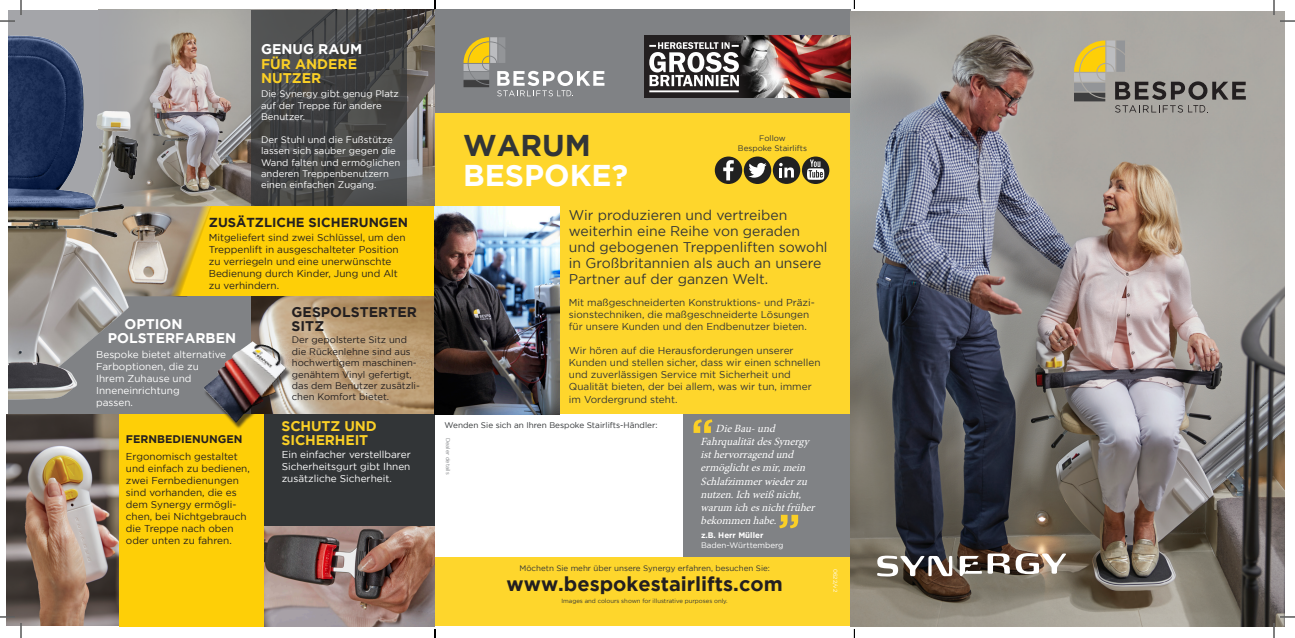
<style>
.page{position:relative;width:1295px;height:638px;background:#fff}
.page>*{position:absolute;margin:0;border:0;box-sizing:border-box;transform-origin:0 0}
.t1{font:700 30px "Gotham";color:#fff}
.t2{font:700 30px "Gotham";color:#323537}
.t3{font:700 20px "Gotham";color:#231f20}
.t4{font:14px/16px "Gotham";color:#323537}
.t5{font:700 14px/14px "Gotham";letter-spacing:-.01em;color:#facf26}
.t6{font:700 14px "Gotham";color:#fff}
.t7{font:700 14px/14px "Gotham";color:#231f20}
.t8{font:700 13px "Gotham";color:#231f20}
.t9{font:italic 11px/13.2px "Minion Pro";color:#fff}
.t10{font:700 11px "Gotham";color:#231f20}
.t11{font:10px/12px "Gotham";color:#323537}
.t12{font:10px/12px "Gotham";color:#231f20}
.t13{font:10px/12px "Gotham";color:#fff;text-align:justify}
.t14{font:9.5px/11.4px "Gotham";color:#fff}
.t15{font:9.5px/11.4px "Gotham";color:#231f20}
.t16{font:8.2px "Gotham";color:#323537}
.t17{font:8px "Gotham";color:#323537}
.t18{font:8px "Gotham";color:#fff}
.t19{font:700 8px "Gotham";color:#fff}
.t20{font:6px "Gotham";color:#323537}
.t21{font:5.5px "Gotham";color:#808285}
.t22{font:5.5px "Gotham";color:#fff}
</style>
<div class="page">
<div style="left:435px;top:112px;width:415px;height:513px;background:#fed62c"></div>
<div style="left:435px;top:9px;width:415px;height:103px;background:#808285"></div>
<img style="left:251px;top:296px;width:184px;height:118px">
<div style="left:8px;top:295px;width:243px;height:119px;background:#808285"></div>
<img style="left:179px;top:10px;width:256px;height:196px">
<svg style="left:8px;top:10px;width:171px;height:196px;background:#9a9693"></svg>
<svg style="left:251px;top:10px;width:156px;height:196px;background:#454646"></svg>
<img style="left:850px;top:11px;width:434px;height:615px">
<svg style="left:1074px;top:40px;width:172px;height:73px;background:#9e998b"></svg>
<svg style="left:877px;top:555px;width:75px;height:21px"></svg>
<svg style="left:960px;top:555px;width:22px;height:21px"></svg>
<svg style="left:988px;top:553px;width:22px;height:20px"></svg>
<svg style="left:1016px;top:552px;width:50px;height:21px"></svg>
<img style="left:7px;top:414px;width:112px;height:211px">
<img style="left:264px;top:526px;width:171px;height:100px">
<img style="left:146px;top:206px;width:14px;height:90px">
<img style="left:9px;top:26px;width:137px;height:374px">
<div style="left:160px;top:206px;width:275px;height:90px;background:#fecf07"></div>
<div style="left:264px;top:414px;width:171px;height:112px;background:#323537"></div>
<img style="left:783px;top:36px;width:67px;height:62px">
<svg style="left:644px;top:36px;width:139px;height:62px;background:#5d5554"></svg>
<hr style="left:649px;top:90px;width:90px;height:2px;background:#fff">
<svg style="left:649px;top:42px;width:90px;height:44px;background:#898788"></svg>
<svg style="left:464px;top:37px;width:140px;height:60px"></svg>
<div style="left:435px;top:414px;width:248px;height:142px;background:#fff"></div>
<div style="left:683px;top:414px;width:167px;height:142px;background:#808285"></div>
<div style="left:744px;top:156px;width:27px;height:28px;background:#212121;border-radius:50%"></div>
<svg style="left:748px;top:163px;width:19px;height:14px"></svg>
<div style="left:773px;top:156px;width:27px;height:28px;background:#212121;border-radius:50%"></div>
<svg style="left:779px;top:163px;width:15px;height:14px"></svg>
<div style="left:715px;top:156px;width:27px;height:28px;background:#212121;border-radius:50%"></div>
<svg style="left:723px;top:160px;width:11px;height:20px"></svg>
<div style="left:802px;top:156px;width:27px;height:28px;background:#212121;border-radius:50%"></div>
<svg style="left:807px;top:159px;width:17px;height:21px"></svg>
<svg style="left:694px;top:419px;width:18px;height:13px"></svg>
<svg style="left:779px;top:514px;width:19px;height:14px"></svg>
<img style="left:435px;top:206px;width:124px;height:208px">
<div style="left:119px;top:414px;width:145px;height:212px;background:#fecf07"></div>
<div style="left:204px;top:343px;width:87px;height:86px;background:#231f20;opacity:.72"></div>
<img style="left:204px;top:350px;width:72px;height:72px">
<svg style="left:0;top:0;width:22px;height:22px"></svg>
<svg style="left:0;top:616px;width:22px;height:21px"></svg>
<svg style="left:1273px;top:0;width:22px;height:22px"></svg>
<svg style="left:1273px;top:616px;width:22px;height:21px"></svg>
<svg style="left:434px;top:0;width:2px;height:9px"></svg>
<svg style="left:434px;top:629px;width:2px;height:8px"></svg>
<p class="t6" style="left:261px;top:41px;width:103px">GENUG RAUM</p>
<p class="t5" style="left:261px;top:56px;width:98px">FÜR ANDERE<br>NUTZER</p>
<p class="t14" style="left:261px;top:88px;width:139px">Die Synergy gibt genug Platz auf der Treppe für andere<br>Benutzer.</p>
<p class="t14" style="left:261px;top:133px;width:141px">Der Stuhl und die Fußstütze lassen sich sauber gegen die<br>Wand falten und ermöglichen anderen Treppenbenutzern einen einfachen Zugang.</p>
<p class="t8" style="left:209px;top:215px;width:201px">ZUSÄTZLICHE SICHERUNGEN</p>
<p class="t12" style="left:209px;top:231px;width:198px">Mitgeliefert sind zwei Schlüssel, um den<br>Treppenlift in ausgeschalteter Position</p>
<p class="t12" style="left:209px;top:255px;width:184px">zu verriegeln und eine unerwünschte</p>
<p class="t12" style="left:209px;top:267px;width:191px">Bedienung durch Kinder, Jung und Alt</p>
<p class="t12" style="left:209px;top:279px;width:72px">zu verhindern.</p>
<p class="t6" style="left:125px;top:316px;width:59px">OPTION</p>
<p class="t6" style="left:108px;top:330px;width:130px">POLSTERFARBEN</p>
<p class="t13" style="left:96px;top:347px;width:131px">Bespoke bietet alternative</p>
<p class="t13" style="left:96px;top:359px;width:104px">Farboptionen, die zu</p>
<p class="t13" style="left:96px;top:371px;width:97px">Ihrem Zuhause und</p>
<p class="t13" style="left:96px;top:383px;width:85px">Inneneinrichtung</p>
<p class="t13" style="left:96px;top:395px;width:38px">passen.</p>
<p class="t10" style="left:126px;top:433px;width:118px">FERNBEDIENUNGEN</p>
<p class="t12" style="left:126px;top:450px;width:126px">Ergonomisch gestaltet und einfach zu bedienen, zwei Fernbedienungen sind vorhanden, die es dem Synergy ermögli&shy;chen, bei Nichtgebrauch die Treppe nach oben oder unten zu fahren.</p>
<p class="t7" style="left:292px;top:304px;width:127px">GESPOLSTERTER<br>SITZ</p>
<p class="t15" style="left:292px;top:334px;width:130px">Der gepolsterte Sitz und die Rückenlehne sind aus hochwertigem maschinen&shy;genähtem Vinyl gefertigt, das dem Benutzer zusätzli&shy;chen Komfort bietet.</p>
<p class="t5" style="left:282px;top:418px;width:97px">SCHUTZ UND</p>
<p class="t5" style="left:282px;top:432px;width:88px">SICHERHEIT</p>
<p class="t13" style="left:282px;top:448px;width:131px">Ein einfacher verstellbarer Sicherheitsgurt gibt Ihnen zusätzliche Sicherheit.</p>
<p class="t2" style="left:463px;top:128px;width:129px">WARUM</p>
<p class="t1" style="left:463px;top:158px;width:166px">BESPOKE?</p>
<p class="t4" style="left:569px;top:206px;width:220px">Wir produzieren und vertreiben</p>
<p class="t4" style="left:569px;top:222px;width:233px">weiterhin eine Reihe von geraden</p>
<p class="t4" style="left:569px;top:238px;width:260px">und gebogenen Treppenliften sowohl in Großbritannien als auch an unsere<br>Partner auf der ganzen Welt.</p>
<p class="t17" style="left:759px;top:134px;width:28px">Follow</p>
<p class="t17" style="left:738px;top:143px;width:71px">Bespoke Stairlifts</p>
<p class="t11" style="left:569px;top:296px;width:247px">Mit maßgeschneiderten Konstruktions- und Präzi&shy;sionstechniken, die maßgeschneiderte Lösungen</p>
<p class="t11" style="left:569px;top:320px;width:239px">für unsere Kunden und den Endbenutzer bieten.</p>
<p class="t11" style="left:569px;top:344px;width:226px">Wir hören auf die Herausforderungen unserer</p>
<p class="t11" style="left:569px;top:356px;width:253px">Kunden und stellen sicher, dass wir einen schnellen und zuverlässigen Service mit Sicherheit und</p>
<p class="t11" style="left:569px;top:380px;width:244px">Qualität bieten, der bei allem, was wir tun, immer</p>
<p class="t11" style="left:569px;top:393px;width:110px">im Vordergrund steht.</p>
<p class="t16" style="left:445px;top:420px;width:214px">Wenden Sie sich an Ihren Bespoke Stairlifts-Händler:</p>
<p class="t9" style="left:716px;top:421px;width:64px">DieBau-und</p>
<p class="t9" style="left:701px;top:434px;width:113px">FahrqualitätdesSynergy</p>
<p class="t9" style="left:701px;top:448px;width:98px">isthervorragendund</p>
<p class="t9" style="left:701px;top:461px;width:111px">ermöglichtesmir,mein<br>Schlafzimmerwiederzu</p>
<p class="t9" style="left:701px;top:487px;width:105px">nutzen.Ichweißnicht,</p>
<p class="t9" style="left:701px;top:500px;width:119px">warum ichesnichtfrüher</p>
<p class="t9" style="left:701px;top:514px;width:81px">bekommenhabe.</p>
<p class="t21" style="left:451px;top:437px;width:39px;rotate:90deg">Dealer details</p>
<p class="t19" style="left:701px;top:530px;width:64px">z.B. Herr Müller</p>
<p class="t18" style="left:701px;top:540px;width:84px">Baden-Württemberg</p>
<p class="t17" style="left:519px;top:563px;width:252px">Möchetn Sie mehr über unsere Synergy erfahren, besuchen Sie:</p>
<p class="t20" style="left:561px;top:597px;width:168px">Images and colours shown for illustrative purposes only.</p>
<p class="t3" style="left:507px;top:572px;width:278px">www.bespokestairlifts.com</p>
<p class="t22" style="left:838px;top:568px;width:24px;rotate:90deg">0622/v2</p>
</div>
